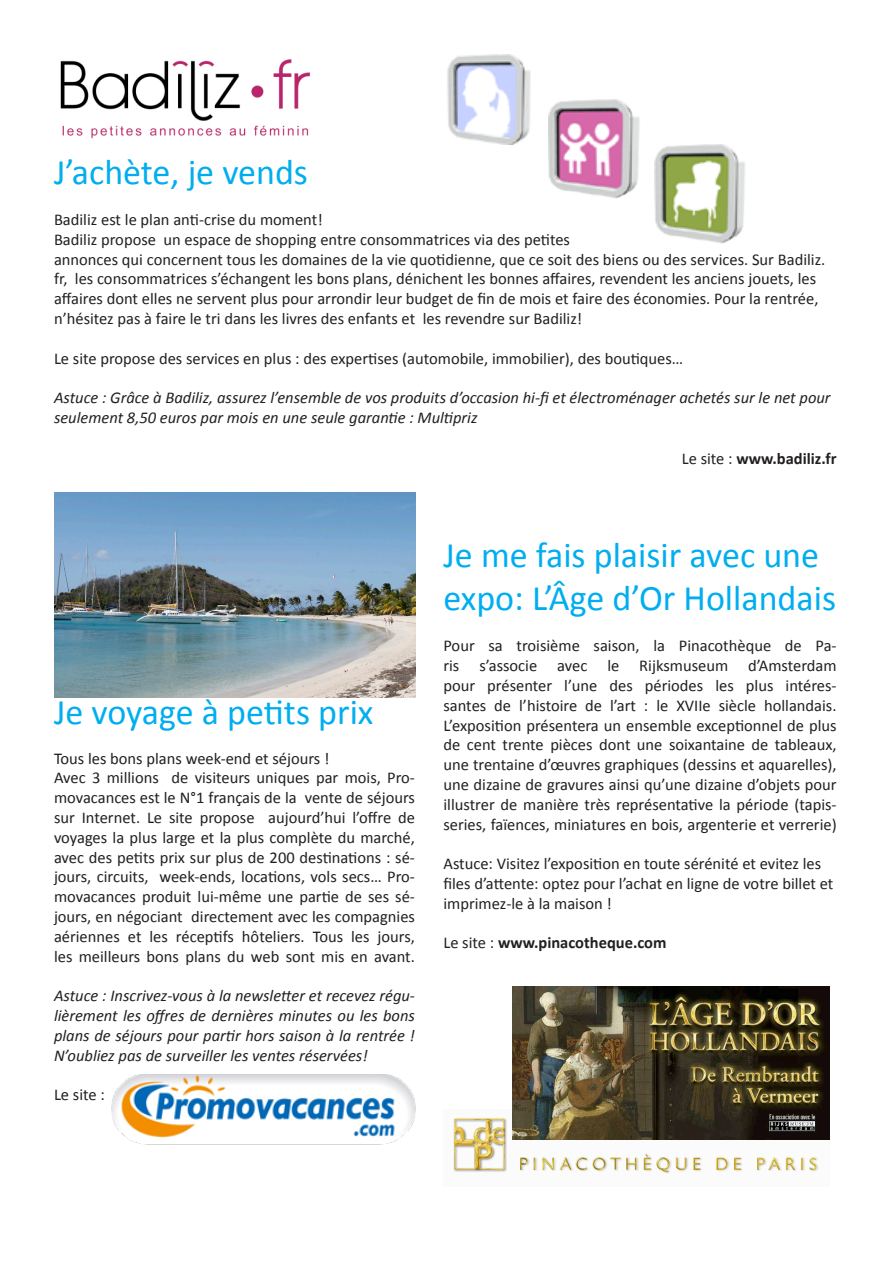
<style>
.page{position:relative;width:893px;height:1263px;background:#fff}
.page>*{position:absolute;margin:0;border:0;box-sizing:border-box;transform-origin:0 0}
.t1{font:36px/43.2px "Calibri";color:#00aeef}
.t2{font:16.5px/19.8px "Calibri";color:#231f20;text-align:justify}
.t3{font:italic 16.5px/19.8px "Calibri";color:#231f20}
.t4{font:700 16.5px "Calibri";color:#231f20}
.s1{font-weight:400}
</style>
<div class="page">
<img style="left:654px;top:144px;width:91px;height:99px">
<img style="left:111px;top:1074px;width:304px;height:71px">
<img style="left:60px;top:59px;width:250px;height:80px">
<img style="left:54px;top:492px;width:361px;height:205px">
<img style="left:549px;top:99px;width:91px;height:99px">
<img style="left:447px;top:54px;width:84px;height:90px">
<img style="left:453px;top:1117px;width:376px;height:57px">
<img style="left:512px;top:986px;width:317px;height:153px">
<p class="t1" style="left:54px;top:148px;width:256px">J’achète, je vends</p>
<p class="t2" style="left:54px;top:209px;width:270px">Badiliz est le plan anti-crise du moment!</p>
<p class="t2" style="left:54px;top:229px;width:518px">Badiliz propose un espace de shopping entre consommatrices via des petites</p>
<p class="t2" style="left:54px;top:248px;width:773px;text-align:left">annonces qui concernent tous les domaines de la vie quotidienne, que ce soit des biens ou des services. Sur Badiliz. fr, les consommatrices s’échangent les bons plans, dénichent les bonnes affaires, revendent les anciens jouets, les affaires dont elles ne servent plus pour arrondir leur budget de fin de mois et faire des économies. Pour la rentrée, n’hésitez pas à faire le tri dans les livres des enfants et les revendre sur Badiliz!</p>
<p class="t2" style="left:54px;top:347px;width:631px">Le site propose des services en plus : des expertises (automobile, immobilier), des boutiques…</p>
<p class="t3" style="left:54px;top:387px;width:778px">Astuce : Grâce à Badiliz, assurez l’ensemble de vos produits d’occasion hi-fi et électroménager achetés sur le net pour seulement 8,50 euros par mois en une seule garantie : Multipriz</p>
<p class="t4" style="left:682px;top:449px;width:156px"><span class="s1">Le site :</span> www.badiliz.fr</p>
<p class="t1" style="left:54px;top:689px;width:321px">Je voyage à petits prix</p>
<p class="t2" style="left:54px;top:747px;width:277px">Tous les bons plans week-end et séjours !</p>
<p class="t2" style="left:54px;top:767px;width:362px">Avec 3 millions de visiteurs uniques par mois, Pro&shy;movacances est le N°1 français de la vente de séjours sur Internet. Le site propose aujourd’hui l’offre de voyages la plus large et la plus complète du marché, avec des petits prix sur plus de 200 destinations : sé&shy;jours, circuits, week-ends, locations, vols secs… Pro&shy;movacances produit lui-même une partie de ses sé&shy;jours, en négociant directement avec les compagnies aériennes et les réceptifs hôteliers. Tous les jours, les meilleurs bons plans du web sont mis en avant.</p>
<p class="t3" style="left:54px;top:985px;width:363px;text-align:justify">Astuce : Inscrivez-vous à la newsletter et recevez régu&shy;lièrement les offres de dernières minutes ou les bons plans de séjours pour partir hors saison à la rentrée !</p>
<p class="t3" style="left:54px;top:1044px;width:315px">N’oubliez pas de surveiller les ventes réservées!</p>
<p class="t2" style="left:54px;top:1084px;width:52px">Le site :</p>
<p class="t1" style="left:443px;top:532px;width:394px">Je me fais plaisir avec une expo: L’Âge d’Or Hollandais</p>
<p class="t2" style="left:443px;top:635px;width:395px">Pour sa troisième saison, la Pinacothèque de Pa&shy;ris s’associe avec le Rijksmuseum d’Amsterdam pour présenter l’une des périodes les plus intéres&shy;santes de l’histoire de l’art : le XVIIe siècle hollandais.</p>
<p class="t2" style="left:443px;top:714px;width:395px">L’exposition présentera un ensemble exceptionnel de plus de cent trente pièces dont une soixantaine de tableaux, une trentaine d’œuvres graphiques (dessins et aquarelles), une dizaine de gravures ainsi qu’une dizaine d’objets pour illustrer de manière très représentative la période (tapis&shy;series, faïences, miniatures en bois, argenterie et verrerie)</p>
<p class="t2" style="left:443px;top:853px;width:391px;text-align:left">Astuce: Visitez l’exposition en toute sérénité et evitez les files d’attente: optez pour l’achat en ligne de votre billet et imprimez-le à la maison !</p>
<p class="t4" style="left:443px;top:933px;width:225px"><span class="s1">Le site :</span> www.pinacotheque.com</p>
</div>
